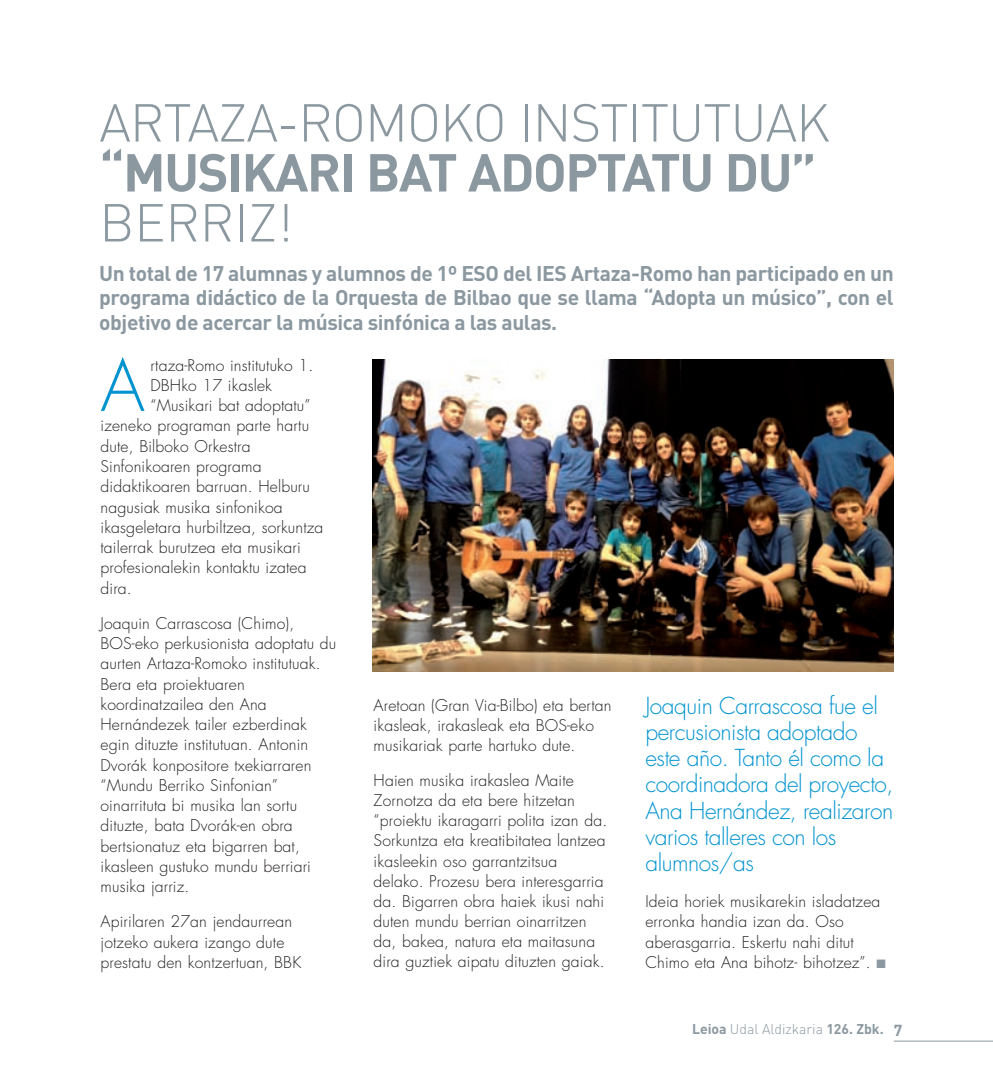
<style>
.page{position:relative;width:993px;height:1092px;background:#fff}
.page>*{position:absolute;margin:0;border:0;box-sizing:border-box;transform-origin:0 0}
.t1{font:300 69.12px "Futura";color:#0093d0}
.t2{font:300 52.5px "DIN";letter-spacing:-.02em;color:#8b98a0}
.t3{font:700 52.5px "DIN";color:#8b98a0}
.t4{font:300 22.75px/26.2px "Futura";letter-spacing:-.02em;color:#0093d0}
.t5{font:700 21px/24.5px "DIN";letter-spacing:-.02em;color:#8b98a0;text-align:justify}
.t6{font:300 15.75px/20.3px "Futura";letter-spacing:.01em;color:#231f20}
.t7{font:300 14px "DIN";color:#8b98a0}
.s1{color:#8b98a0}
.s2{font-weight:700}
.s3{font-weight:700;font-size:15.75px}
</style>
<div class="page">
<hr style="left:893px;top:1040px;width:99px;height:1px;background:#8b98a0">
<img style="left:372px;top:359px;width:521px;height:313px">
<h2 class="t2" style="left:99px;top:90px;width:732px">ARTAZA-RO MO KO IN STITUTUAK</h2>
<h2 class="t3" style="left:99px;top:138px;width:400px">“MUSIKARI BAT ADOPTATU</h2>
<h2 class="t3" style="left:724px;top:138px;width:93px">DU ”</h2>
<h2 class="t2" style="left:99px;top:190px;width:29px">BERRI</h2>
<h2 class="t2" style="left:248px;top:190px;width:47px">Z!</h2>
<h3 class="t5" style="left:99px;top:260px;width:375px">Un total de 17 alumnas y alumnos de 1º ESO</h3>
<h3 class="t5" style="left:99px;top:260px;width:795px;text-indent:403px">del IES Artaza-Romo han participado en un programa didáctico de la Orquesta de Bilbao que se llama “Adopta un músico”, con el objetivo de acercar la música sinfónica a las aulas.</h3>
<h1 class="t1" style="left:100px;top:344px;width:46px">A</h1>
<p class="t6" style="left:150px;top:355px;width:164px">rtaza-Romo institutuko 1.</p>
<p class="t6" style="left:150px;top:375px;width:123px">DBHko 17 ikaslek</p>
<p class="t6" style="left:150px;top:396px;width:162px">“Musikari bat adoptatu”</p>
<p class="t6" style="left:100px;top:416px;width:210px">izeneko programan parte hartu</p>
<p class="t6" style="left:100px;top:436px;width:151px">dute, Bilboko Orkestra</p>
<p class="t6" style="left:100px;top:456px;width:162px">Sinfonikoaren programa</p>
<p class="t6" style="left:100px;top:477px;width:211px">didaktikoaren barruan. Helburu</p>
<p class="t6" style="left:100px;top:497px;width:183px">nagusiak musika sinfonikoa</p>
<p class="t6" style="left:100px;top:517px;width:224px">ikasgeletara hurbiltzea, sorkuntza</p>
<p class="t6" style="left:100px;top:537px;width:202px">tailerrak burutzea eta musikari</p>
<p class="t6" style="left:100px;top:558px;width:207px">profesionalekin kontaktu izatea</p>
<p class="t6" style="left:100px;top:578px;width:33px">dira.</p>
<p class="t6" style="left:100px;top:613px;width:237px">Joaquin Carrascosa (Chimo),<br>BOS-eko perkusionista adoptatu du aurten Artaza-Romoko institutuak.<br>Bera eta proiektuaren koordinatzailea den Ana<br>Hernándezek tailer ezberdinak egin dituzte institutuan. Antonin<br>Dvorák konpositore txekiarraren “Mundu Berriko Sinfonian” oinarrituta bi musika lan sortu dituzte, bata Dvorák-en obra bertsionatuz eta bigarren bat, ikasleen gustuko mundu berriari musika jarriz.</p>
<p class="t6" style="left:100px;top:911px;width:202px">Apirilaren 27an jendaurrean jotzeko aukera izango dute prestatu den kontzertuan, BBK</p>
<p class="t6" style="left:373px;top:695px;width:239px">Aretoan (Gran Via-Bilbo) eta bertan ikasleak, irakasleak eta BOS-eko musikariak parte hartuko dute.</p>
<p class="t6" style="left:373px;top:770px;width:235px">Haien musika irakaslea Maite Zornotza da eta bere hitzetan “proiektu ikaragarri polita izan da.<br>Sorkuntza eta kreatibitatea lantzea ikasleekin oso garrantzitsua delako. Prozesu bera interesgarria da. Bigarren obra haiek ikusi nahi duten mundu berrian oinarritzen da, bakea, natura eta maitasuna dira guztiek aipatu dituzten gaiak.</p>
<h3 class="t4" style="left:645px;top:692px;width:250px">Joaquin Carrascosa fue el percusionista adoptado este año. Tanto él como la coordinadora del proyecto,<br>Ana Hernández, realizaron varios talleres con los alumnos/as</h3>
<p class="t6" style="left:645px;top:891px;width:242px">Ideia horiek musikarekin isladatzea erronka handia izan da. Oso aberasgarria. Eskertu nahi ditut Chimo eta Ana bihotz- bihotzez”. <span class="s1">■</span></p>
<p class="t7" style="left:691px;top:1020px;width:212px"><span class="s2">Leioa</span> Udal Aldizkaria <span class="s2">126. Zbk.</span> <span class="s3">7</span></p>
</div>
